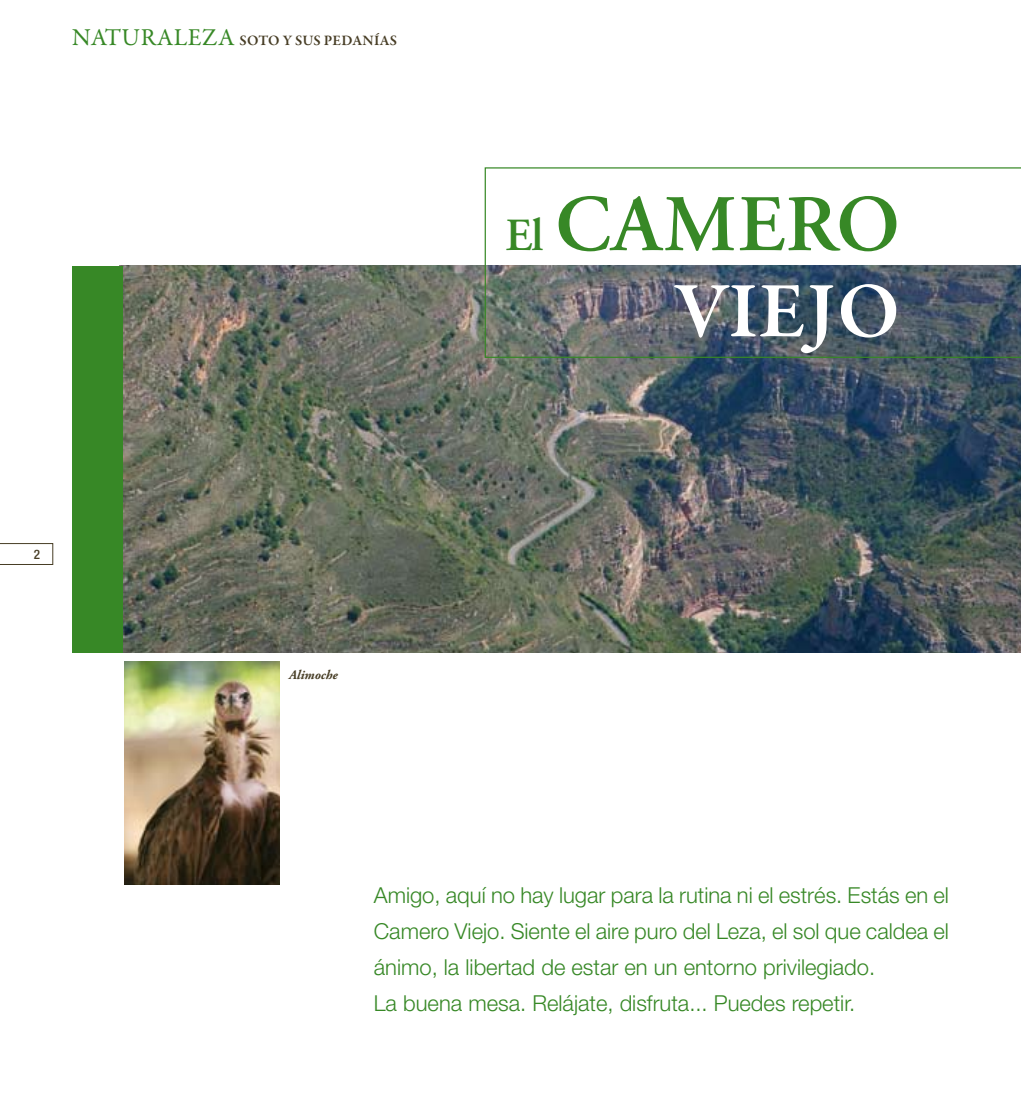
<style>
.page{position:relative;width:1021px;height:1106px;background:#fff}
.page>*{position:absolute;margin:0;border:0;box-sizing:border-box;transform-origin:0 0}
.t1{font:600 80px "Adobe Garamond Pro";letter-spacing:.015em;color:#378826}
.t2{font:600 80px "Garamond Premr Pro";color:#fff}
.t3{font:300 22px/36px "Helvetica Neue";color:#378826}
.t4{font:600 14.6px "Garamond Premr Pro";letter-spacing:.01em;color:#473d25}
.t5{font:italic 700 13px "Adobe Garamond Pro";color:#473d25}
.t6{font:500 condensed 13px "Helvetica Neue";color:#473d25}
.s1{font-weight:400;font-size:24.4px;color:#378826}
.s2{font-size:46px}
</style>
<div class="page">
<img style="left:123px;top:266px;width:897px;height:387px">
<img style="left:124px;top:661px;width:156px;height:223px">
<svg style="left:0;top:543px;width:53px;height:22px"></svg>
<svg style="left:484px;top:167px;width:536px;height:191px"></svg>
<div style="left:72px;top:266px;width:51px;height:387px;background:#378826"></div>
<p class="t4" style="left:72px;top:31px;width:326px"><span class="s1">NATURALEZA</span> SOTO Y SUS PEDANÍAS</p>
<p class="t6" style="left:34px;top:546px;width:8px">2</p>
<p class="t5" style="left:289px;top:667px;width:50px">Alimoche</p>
<h1 class="t1" style="left:505px;top:179px;width:396px"><span class="s2">El</span> CAMERO</h1>
<h1 class="t2" style="left:674px;top:263px;width:227px">VIEJO</h1>
<p class="t3" style="left:374px;top:876px;width:576px">Amigo, aquí no hay lugar para la rutina ni el estrés. Estás en el Camero Viejo. Siente el aire puro del Leza, el sol que caldea el ánimo, la libertad de estar en un entorno privilegiado.<br>La buena mesa. Relájate, disfruta... Puedes repetir.</p>
</div>
